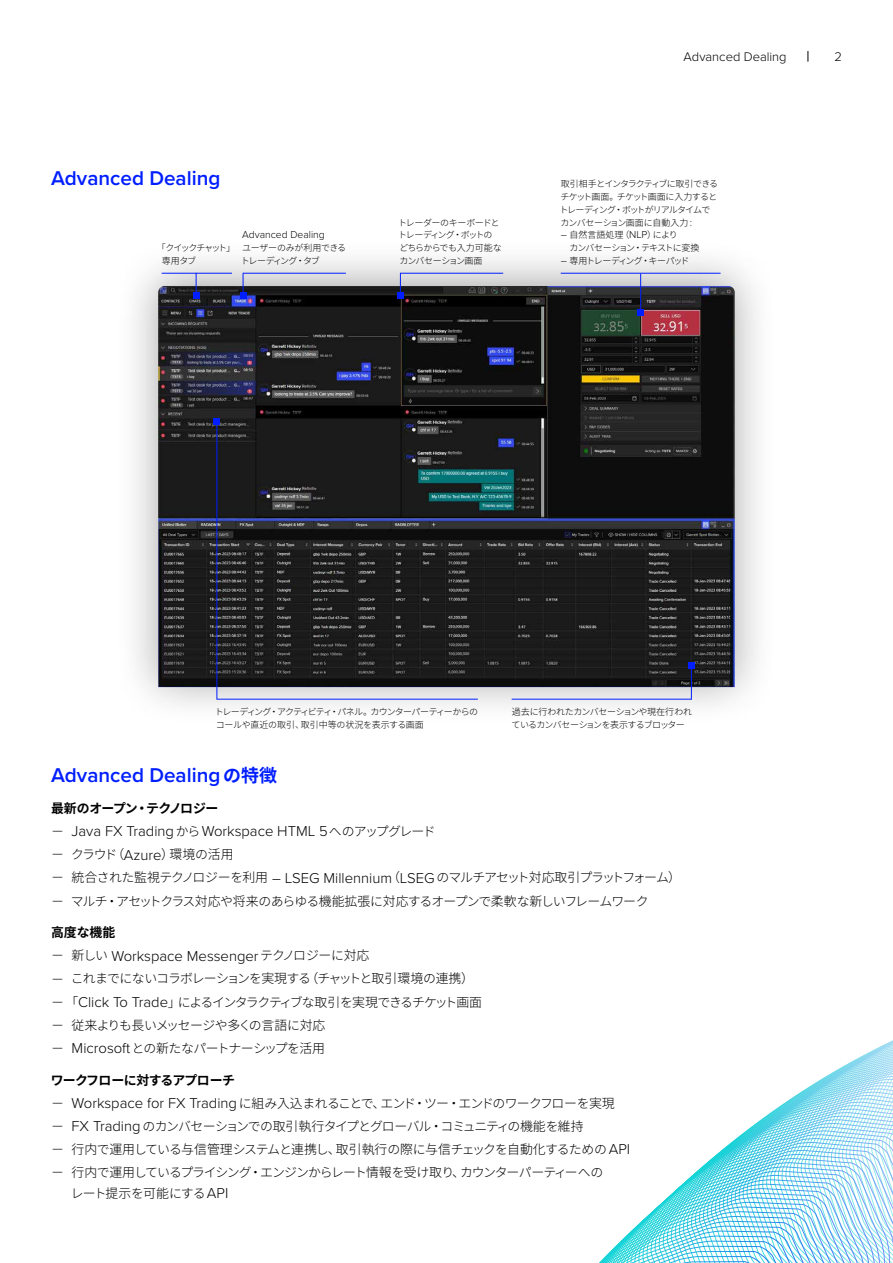
<style>
.page{position:relative;width:893px;height:1263px;background:#fff}
.page>*{position:absolute;margin:0;border:0;box-sizing:border-box;transform-origin:0 0}
.t1{font:600 20.7px "Proxima Nova";color:#001eff}
.t2{font:300 14.85px "Proxima Nova";color:#000}
.t3{font:300 12.9px/23.1px "Noto Sans CJ Kjp";letter-spacing:-.065em;color:#000}
.t4{font:300 12.9px "Proxima Nova";color:#000}
.t5{font:700 12.9px "Noto Sans CJ Kjp";letter-spacing:-.055em;color:#000}
.t6{font:700 12.9px "Noto Sans CJ Kjp";letter-spacing:-.025em;color:#000}
.t7{font:300 10.35px "Proxima Nova";color:#000}
.t8{font:300 9px/12.8px "Noto Sans CJ Kjp";letter-spacing:-.07em;color:#000}
.t9{font:300 9px/12.8px "Noto Sans CJ Kjp";letter-spacing:-.04em;color:#000}
.t10{font:300 9px "Noto Sans CJ Kjp";letter-spacing:-.105em;color:#000}
.t11{font:300 9px/12.8px "Noto Sans CJ Kjp";letter-spacing:-.135em;color:#000}
.s1{font-family:"Proxima Nova";font-size:10.35px}
.s2{font-family:"Noto Sans CJ Kjp";font-weight:700;font-size:18px}
.s3{font-family:"Noto Sans CJ Kjp";font-size:12.9px}
.s4{font-family:"Proxima Nova";font-size:14.85px}
.s5{font-weight:700}
</style>
<div class="page">
<div style="left:115px;top:238px;width:663px;height:488px;background:#000;opacity:.35"></div>
<img style="left:158px;top:286px;width:577px;height:401px">
<hr style="left:162px;top:273px;width:70px;height:1px;background:#001eff">
<svg style="left:193px;top:273px;width:6px;height:25px"></svg>
<hr style="left:243px;top:273px;width:103px;height:1px;background:#001eff">
<svg style="left:240px;top:273px;width:6px;height:25px"></svg>
<hr style="left:400px;top:273px;width:103px;height:1px;background:#001eff">
<svg style="left:397px;top:273px;width:6px;height:25px"></svg>
<hr style="left:561px;top:273px;width:160px;height:1px;background:#001eff">
<hr style="left:640px;top:274px;width:1px;height:38px;background:#001eff">
<svg style="left:638px;top:309px;width:6px;height:6px"></svg>
<hr style="left:217px;top:422px;width:1px;height:277px;background:#001eff">
<svg style="left:214px;top:419px;width:6px;height:6px"></svg>
<hr style="left:217px;top:699px;width:261px;height:1px;background:#001eff">
<hr style="left:691px;top:665px;width:1px;height:34px;background:#001eff">
<svg style="left:688px;top:662px;width:6px;height:6px"></svg>
<hr style="left:512px;top:699px;width:180px;height:1px;background:#001eff">
<svg style="left:599px;top:1040px;width:294px;height:223px"></svg>
<h1 class="t1" style="left:51px;top:162px;width:171px">Advanced Dealing</h1>
<p class="t11" style="left:162px;top:242px;width:75px;text-indent:-5px">「クイックチャット」専用タブ</p>
<p class="t7" style="left:242px;top:227px;width:84px">Advanced Dealing</p>
<p class="t9" style="left:241px;top:242px;width:107px">ユーザーのみが利用できるトレーディング・タブ</p>
<p class="t8" style="left:398px;top:216px;width:105px">トレーダーのキーボードとトレーディング・ボットのどちらからでも入力可能なカンバセーション画面</p>
<p class="t4" style="left:684px;top:47px;width:105px">Advanced Dealing</p>
<p class="t4" style="left:834px;top:47px;width:9px">2</p>
<p class="t8" style="left:559px;top:178px;width:160px">取引相手とインタラクティブに取引できるチケット画面。チケット画面に入力するとトレーディング・ボットがリアルタイムでカンバセーション画面に自動入力 <span class="s1">:</span></p>
<p class="t8" style="left:569px;top:229px;width:132px;text-indent:-9px"><span class="s1">–</span> 自然言語処理（<span class="s1">NLP</span>）により<br>カンバセーション・テキストに変換</p>
<p class="t10" style="left:561px;top:255px;width:130px"><span class="s1">–</span> 専用トレーディング・キーパッド</p>
<p class="t8" style="left:215px;top:706px;width:265px">トレーディング・アクティビティ・パネル。カウンターパーティーからのコールや直近の取引、取引中等の状況を表示する画面</p>
<p class="t8" style="left:511px;top:706px;width:182px">過去に行われたカンバセーションや現在行われているカンバセーションを表示するブロッター</p>
<h1 class="t1" style="left:51px;top:760px;width:228px">Advanced Dealing <span class="s2">の特徴</span></h1>
<p class="t5" style="left:51px;top:801px;width:169px">最新のオープン・テクノロジー</p>
<p class="t2" style="left:51px;top:820px;width:386px"><span class="s3">－</span> Java FX Trading<span class="s3">から</span>Workspace HTML 5<span class="s3">へのアップグレード</span></p>
<p class="t3" style="left:51px;top:843px;width:632px">－ クラウド（<span class="s4">Azure</span>）環境の活用<br>－ 統合された監視テクノロジーを利用 <span class="s4">– LSEG Millennium</span>（<span class="s4">LSEG</span> のマルチアセット対応取引プラットフォーム）－ マルチ・アセットクラス対応や将来のあらゆる機能拡張に対応するオープンで柔軟な新しいフレームワーク</p>
<p class="t6" style="left:51px;top:925px;width:66px">高度な機能</p>
<p class="t2" style="left:51px;top:944px;width:320px"><span class="s3">－ 新しい</span> Workspace Messenger<span class="s3">テクノロジーに対応</span></p>
<p class="t3" style="left:51px;top:967px;width:433px">－ これまでにないコラボレーションを実現する（チャットと取引環境の連携）－ 「<span class="s4">Click To Trade</span>」によるインタラクティブな取引を実現できるチケット画面－ 従来よりも長いメッセージや多くの言語に対応<br>－ <span class="s4">Microsoft</span>との新たなパートナーシップを活用</p>
<p class="t3" style="left:51px;top:1068px;width:581px"><span class="s5">ワークフローに対するアプローチ<br></span>－ <span class="s4">Workspace for FX Trading</span> に組み入込まれることで、エンド・ツー・エンドのワークフローを実現－ <span class="s4">FX Trading</span> のカンバセーションでの取引執行タイプとグローバル・コミュニティの機能を維持<br>－ 行内で運用している与信管理システムと連携し、取引執行の際に与信チェックを自動化するための <span class="s4">API</span>－ 行内で運用しているプライシング・エンジンからレート情報を受け取り、カウンターパーティーへの</p>
<p class="t3" style="left:71px;top:1182px;width:159px">レート提示を可能にする<span class="s4">API</span></p>
</div>
